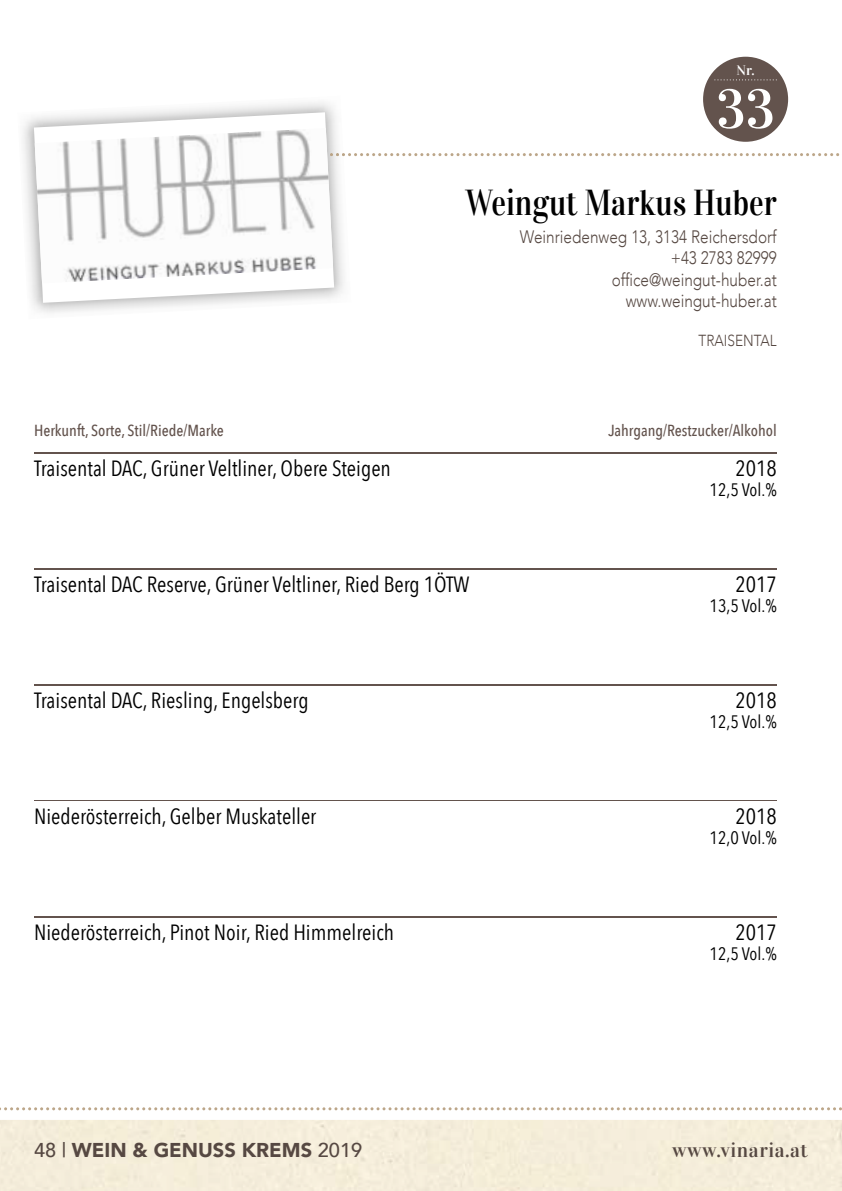
<style>
.page{position:relative;width:842px;height:1191px;background:#fff}
.page>*{position:absolute;margin:0;border:0;box-sizing:border-box;transform-origin:0 0}
.t1{font:54.6px "Vidaloka";color:#fff}
.t2{font:36px "Vidaloka";color:#000;scale:.85 1}
.t3{font:22px "Avenir Next Condensed";color:#000}
.t4{font:900 20px "Avenir";color:#564842}
.t5{font:20px "Vidaloka";letter-spacing:.03em;color:#564842}
.t6{font:300 18px/21.6px "Avenir";color:#564842;text-align:right;scale:.85 1}
.t7{font:18px "Avenir Next Condensed";color:#000}
.t8{font:500 16px "Avenir Next Condensed";color:#63534d}
.t9{font:300 16px "Avenir";color:#564842;scale:.85 1}
.t10{font:14px "Vidaloka";color:#fff}
.s1{font-weight:500}
</style>
<div class="page">
<svg style="left:0;top:1107px;width:842px;height:3px"></svg>
<div style="left:703px;top:57px;width:85px;height:85px;background:#63534d;border-radius:50%"></div>
<svg style="left:714px;top:79px;width:63px;height:1px"></svg>
<svg style="left:334px;top:153px;width:506px;height:3px"></svg>
<svg style="left:34px;top:112px;width:300px;height:191px"></svg>
<img style="left:35px;top:128px;width:298px;height:155px">
<hr style="left:34px;top:452px;width:743px;height:1px;background:#63534d">
<hr style="left:34px;top:568px;width:743px;height:1px;background:#63534d">
<hr style="left:34px;top:684px;width:743px;height:1px;background:#63534d">
<hr style="left:34px;top:800px;width:743px;height:1px;background:#63534d">
<hr style="left:34px;top:916px;width:743px;height:1px;background:#63534d">
<p class="t10" style="left:736px;top:61px;width:20px">Nr.</p>
<h1 class="t1" style="left:716px;top:76px;width:60px">33</h1>
<h2 class="t2" style="left:465px;top:181px;width:368px">Weingut Markus Huber</h2>
<p class="t6" style="left:520px;top:226px;width:304px">Weinriedenweg 13, 3134 Reichersdorf +43 2783 82999 office@weingut-huber.at www.weingut-huber.at</p>
<p class="t9" style="left:699px;top:331px;width:93px">TRAISENTAL</p>
<p class="t8" style="left:34px;top:420px;width:191px">Herkunft, Sorte, Stil/Riede/Marke</p>
<p class="t8" style="left:608px;top:420px;width:170px">Jahrgang/Restzucker/Alkohol</p>
<p class="t3" style="left:34px;top:455px;width:358px">Traisental DAC, Grüner Veltliner, Obere Steigen</p>
<p class="t3" style="left:735px;top:455px;width:43px">2018</p>
<p class="t7" style="left:709px;top:478px;width:69px">12,5 Vol.%</p>
<p class="t3" style="left:34px;top:571px;width:437px">Traisental DAC Reserve, Grüner Veltliner, Ried Berg 1ÖTW</p>
<p class="t3" style="left:735px;top:571px;width:43px">2017</p>
<p class="t7" style="left:709px;top:594px;width:69px">13,5 Vol.%</p>
<p class="t3" style="left:34px;top:687px;width:276px">Traisental DAC, Riesling, Engelsberg</p>
<p class="t3" style="left:735px;top:687px;width:43px">2018</p>
<p class="t7" style="left:709px;top:710px;width:69px">12,5 Vol.%</p>
<p class="t3" style="left:34px;top:803px;width:284px">Niederösterreich, Gelber Muskateller</p>
<p class="t3" style="left:735px;top:803px;width:43px">2018</p>
<p class="t7" style="left:709px;top:826px;width:69px">12,0 Vol.%</p>
<p class="t3" style="left:34px;top:919px;width:362px">Niederösterreich, Pinot Noir, Ried Himmelreich</p>
<p class="t3" style="left:735px;top:919px;width:43px">2017</p>
<p class="t7" style="left:709px;top:942px;width:69px">12,5 Vol.%</p>
<p class="t4" style="left:34px;top:1132px;width:330px"><span class="s1">48 |</span> WEIN &amp; GENUSS KREMS <span class="s1">2019</span></p>
<p class="t5" style="left:672px;top:1138px;width:137px">www.vinaria.at</p>
</div>
